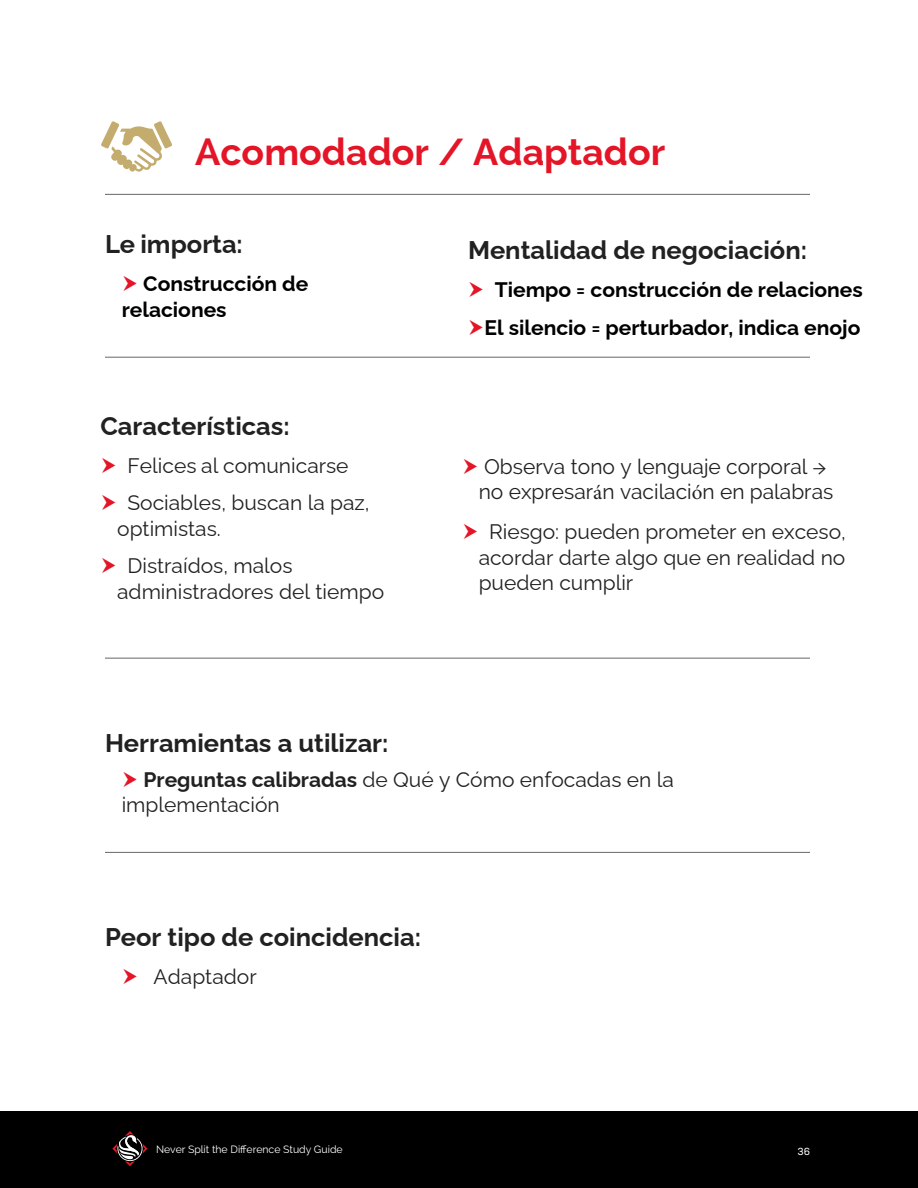
<style>
.page{position:relative;width:918px;height:1188px;background:#fff}
.page>*{position:absolute;margin:0;border:0;box-sizing:border-box;transform-origin:0 0}
.t1{font:700 37.5px "Raleway";color:#e41526}
.t2{font:700 25.5px "Raleway";color:#212121}
.t3{font:21px/25.5px "Raleway";color:#212121}
.t4{font:700 21px/25.2px "Raleway";color:#000}
.t5{font:10.5px "Raleway";color:#fff}
.t6{font:10.5px "Bio Sans";color:#fff}
.s1{font-family:"Minion Pro"}
.s2{font-weight:700}
</style>
<div class="page">
<div style="left:0;top:1112px;width:918px;height:76px;background:#000"></div>
<svg style="left:112px;top:1131px;width:35px;height:35px"></svg>
<hr style="left:105px;top:194px;width:705px;height:1px;background:#676767">
<hr style="left:105px;top:357px;width:705px;height:1px;background:#676767">
<hr style="left:105px;top:658px;width:705px;height:1px;background:#676767">
<hr style="left:105px;top:852px;width:705px;height:1px;background:#676767">
<svg style="left:101px;top:121px;width:71px;height:51px"></svg>
<h1 class="t1" style="left:195px;top:130px;width:472px">Acomodador / Adaptador</h1>
<p class="t2" style="left:105px;top:225px;width:139px">Le importa:</p>
<p class="t4" style="left:122px;top:269px;width:188px;text-indent:22px">Construcción de relaciones</p>
<p class="t2" style="left:100px;top:406px;width:191px">Características:</p>
<p class="t3" style="left:128px;top:445px;width:244px;line-height:37.2px">Felices al comunicarse<br>Sociables, buscan la paz,</p>
<p class="t3" style="left:128px;top:507px;width:167px;line-height:37.5px;text-indent:-10px">optimistas.<br>Distraídos, malos</p>
<p class="t3" style="left:117px;top:576px;width:269px">administradores del tiempo</p>
<p class="t2" style="left:468px;top:231px;width:341px">Mentalidad de negociación:</p>
<p class="t4" style="left:484px;top:269px;width:380px;line-height:37.5px;text-align:center">Tiempo = construcción de relaciones<br>El silencio = perturbador, indica enojo</p>
<p class="t3" style="left:479px;top:454px;width:356px;line-height:24.6px">Observa tono y lenguaje corporal <span class="s1">→ </span>no expresar<span class="s1">á</span>n vacilaci<span class="s1">ó</span>n en palabras</p>
<p class="t3" style="left:479px;top:517px;width:369px;text-align:justify;text-indent:10px">Riesgo: pueden prometer en exceso, acordar darte algo que en realidad no pueden cumplir</p>
<p class="t2" style="left:105px;top:723px;width:285px">Herramientas a utilizar:</p>
<p class="t3" style="left:122px;top:765px;width:554px;text-indent:22px"><span class="s2">Preguntas calibradas</span> de Qué y Cómo enfocadas en la implementación</p>
<p class="t2" style="left:105px;top:918px;width:318px">Peor tipo de coincidencia:</p>
<p class="t3" style="left:154px;top:962px;width:105px">Adaptador</p>
<p class="t5" style="left:156px;top:1143px;width:188px">Never Split the Difference Study Guide</p>
<p class="t6" style="left:797px;top:1143px;width:14px">36</p>
</div>
